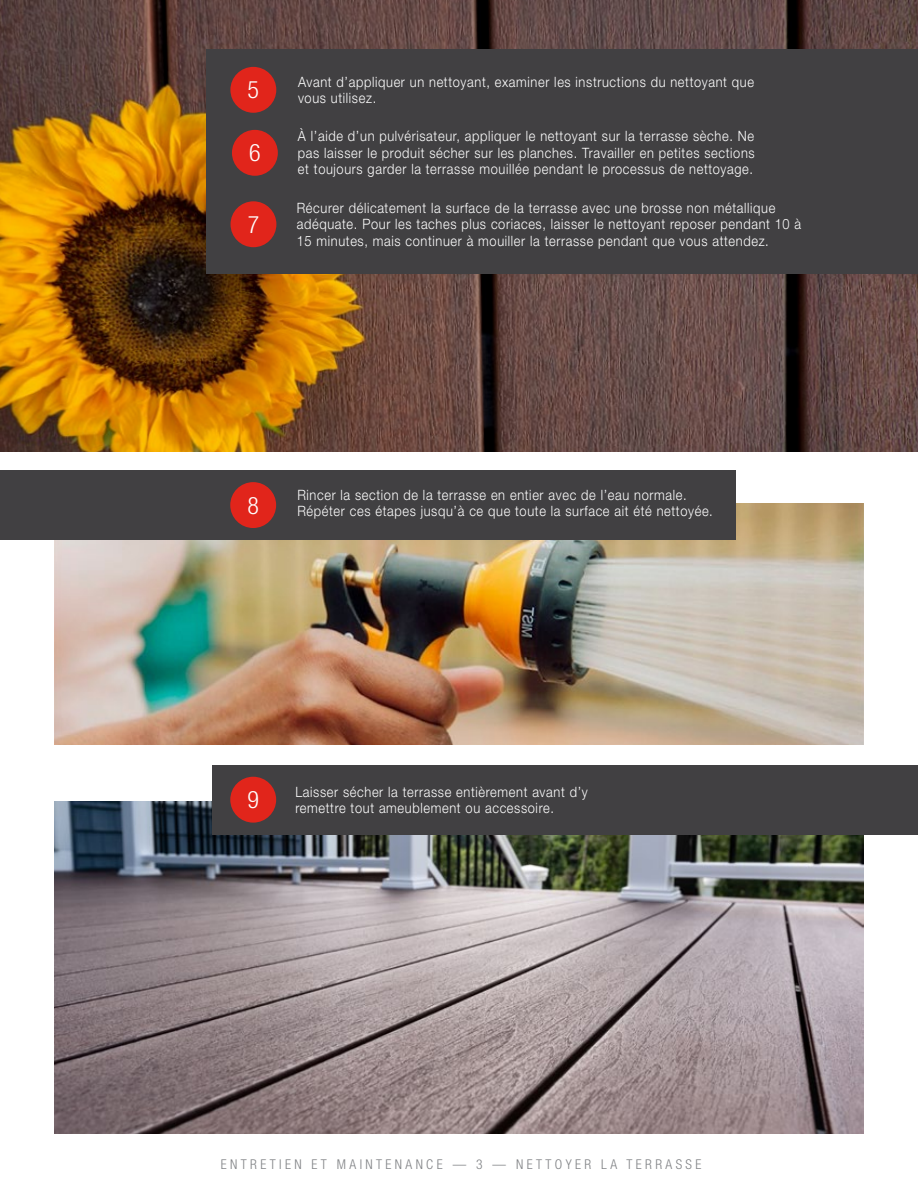
<style>
.page{position:relative;width:918px;height:1188px;background:#fff}
.page>*{position:absolute;margin:0;border:0;box-sizing:border-box;transform-origin:0 0}
.t1{font:300 condensed 24px "Helvetica Neue LT Std";color:#fff}
.t2{font:300 14.25px/16.5px "Helvetica Neue LT Std";letter-spacing:.05em;color:#fff;scale:.9 1}
.t3{font:300 condensed 13.5px "Helvetica Neue LT Std";letter-spacing:.25em;color:#808285}
</style>
<div class="page">
<img style="left:0;top:0;width:918px;height:451px">
<div style="left:207px;top:49px;width:711px;height:225px;background:#414042"></div>
<img style="left:54px;top:503px;width:810px;height:242px">
<div style="left:232px;top:130px;width:46px;height:46px;background:#e1251b;border-radius:50%"></div>
<div style="left:0;top:471px;width:736px;height:69px;background:#414042"></div>
<div style="left:230px;top:482px;width:46px;height:46px;background:#e1251b;border-radius:50%"></div>
<div style="left:231px;top:201px;width:45px;height:46px;background:#e1251b;border-radius:50%"></div>
<img style="left:54px;top:801px;width:810px;height:333px">
<div style="left:213px;top:765px;width:705px;height:69px;background:#414042"></div>
<div style="left:230px;top:777px;width:46px;height:46px;background:#e1251b;border-radius:50%"></div>
<div style="left:230px;top:67px;width:46px;height:46px;background:#e1251b;border-radius:50%"></div>
<h1 class="t1" style="left:248px;top:76px;width:13px">5</h1>
<h1 class="t1" style="left:249px;top:139px;width:13px">6</h1>
<h1 class="t1" style="left:248px;top:211px;width:13px">7</h1>
<p class="t2" style="left:298px;top:73px;width:508px">Avant d’appliquer un nettoyant, examiner les instructions du nettoyant que vous utilisez.</p>
<p class="t2" style="left:298px;top:128px;width:509px;text-align:justify">À l’aide d’un pulvérisateur, appliquer le nettoyant sur la terrasse sèche. Ne pas laisser le produit sécher sur les planches. Travailler en petites sections et toujours garder la terrasse mouillée pendant le processus de nettoyage.</p>
<p class="t2" style="left:297px;top:199px;width:562px">Récurer délicatement la surface de la terrasse avec une brosse non métallique adéquate. Pour les taches plus coriaces, laisser le nettoyant reposer pendant 10 à<br>15 minutes, mais continuer à mouiller la terrasse pendant que vous attendez.</p>
<p class="t2" style="left:297px;top:486px;width:434px">Rincer la section de la terrasse en entier avec de l’eau normale.</p>
<h1 class="t1" style="left:247px;top:491px;width:13px">8</h1>
<p class="t2" style="left:297px;top:503px;width:463px">Répéter ces étapes jusqu’à ce que toute la surface ait été nettoyée.</p>
<p class="t2" style="left:295px;top:783px;width:326px">Laisser sécher la terrasse entièrement avant d’y</p>
<h1 class="t1" style="left:247px;top:786px;width:13px">9</h1>
<p class="t2" style="left:295px;top:799px;width:289px">remettre tout ameublement ou accessoire.</p>
<p class="t3" style="left:221px;top:1156px;width:482px">ENTRETIEN ET MAINTENANCE — 3 — NETTOYER LA TERRASSE</p>
</div>
